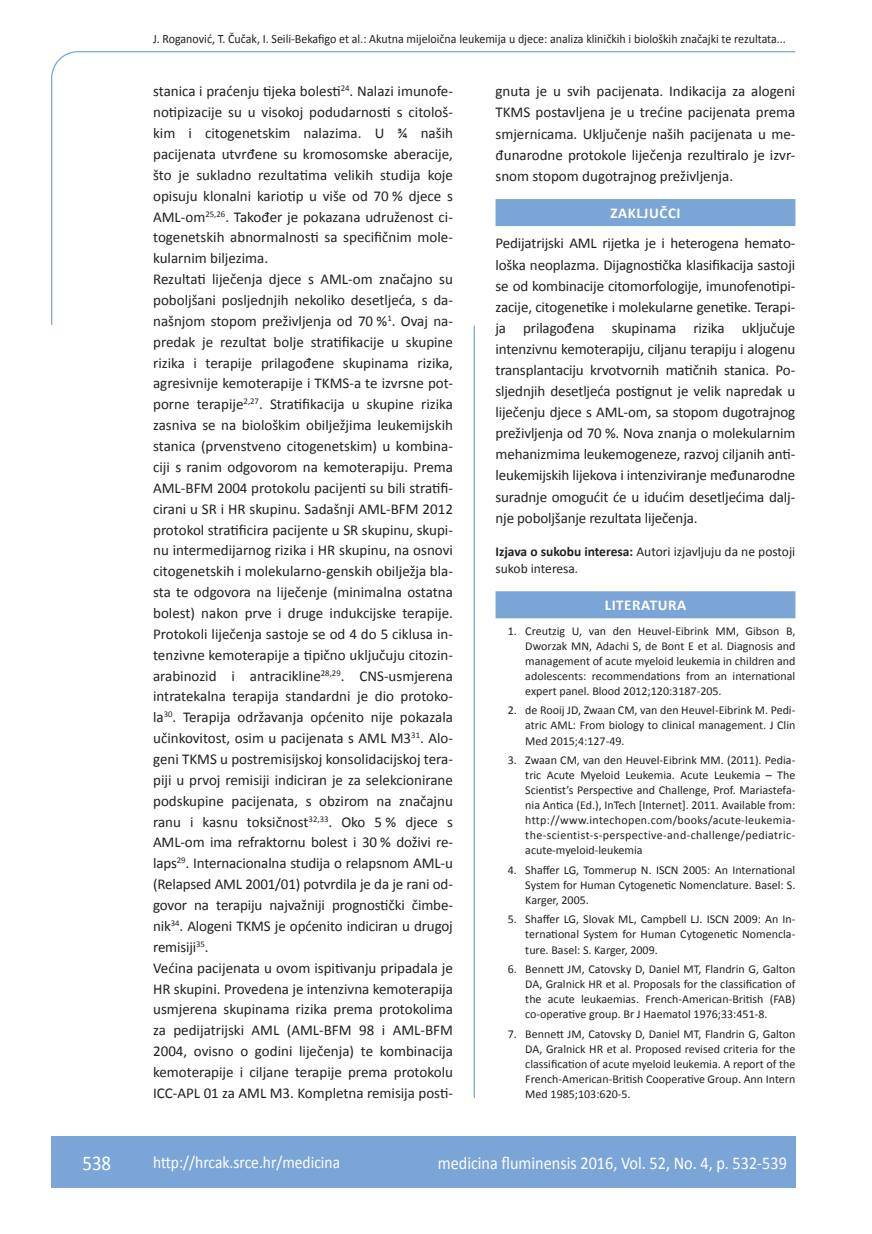
<style>
.page{position:relative;width:872px;height:1234px;background:#fff}
.page>*{position:absolute;margin:0;border:0;box-sizing:border-box;transform-origin:0 0}
.t1{font:21px "Calibri";color:#fff;scale:.9 1}
.t2{font:18px "Calibri";color:#fff;scale:.9 1}
.t3{font:17.25px "Calibri";color:#fff;scale:.9 1}
.t4{font:15px/20.9px "Calibri";color:#231f20;text-align:justify}
.t5{font:700 15px "Calibri";letter-spacing:.04em;color:#fff}
.t6{font:13.5px/16.6px "Calibri";color:#231f20}
.t7{font:12.75px "Calibri";color:#231f20;scale:.94 1}
.t8{font:12px/15.1px "Calibri";color:#231f20;text-align:justify}
.s1{font-weight:700}
.s2{font-style:italic}
</style>
<div class="page">
<svg style="left:51px;top:51px;width:745px;height:274px"></svg>
<hr style="left:473px;top:325px;width:2px;height:772px;background:#7ca5d7">
<div style="left:51px;top:1135px;width:744px;height:51px;background:#7ca5d7"></div>
<div style="left:495px;top:199px;width:300px;height:27px;background:#7ca5d7"></div>
<div style="left:495px;top:591px;width:300px;height:27px;background:#7ca5d7"></div>
<p class="t7" style="left:153px;top:30px;width:674px">J. Roganović, T. Čučak, I. Seili-Bekafigo et al.: Akutna mijeloična leukemija u djece: analiza kliničkih i bioloških značajki te rezultata...</p>
<p class="t4" style="left:153px;top:80px;width:301px;text-align:left">stanica i praćenju tijeka bolesti<sup>24</sup>. Nalazi imunofe&shy;notipizacije su u visokoj podudarnosti s citološ&shy;kim i citogenetskim nalazima. U ¾ naših pacijenata utvrđene su kromosomske aberacije, što je sukladno rezultatima velikih studija koje opisuju klonalni kariotip u više od 70 % djece s AML-om<sup>25,26</sup>. Također je pokazana udruženost ci&shy;togenetskih abnormalnosti sa specifičnim mole&shy;kularnim biljezima.<br>Rezultati liječenja djece s AML-om značajno su poboljšani posljednjih nekoliko desetljeća, s da&shy;našnjom stopom preživljenja od 70 %<sup>1</sup>. Ovaj na&shy;predak je rezultat bolje stratifikacije u skupine rizika i terapije prilagođene skupinama rizika, agresivnije kemoterapije i TKMS-a te izvrsne pot&shy;porne terapije<sup>2,27</sup>. Stratifikacija u skupine rizika zasniva se na biološkim obilježjima leukemijskih stanica (prvenstveno citogenetskim) u kombina&shy;ciji s ranim odgovorom na kemoterapiju. Prema AML-BFM 2004 protokolu pacijenti su bili stratifi&shy;cirani u SR i HR skupinu. Sadašnji AML-BFM 2012 protokol stratificira pacijente u SR skupinu, skupi&shy;nu intermedijarnog rizika i HR skupinu, na osnovi citogenetskih i molekularno-genskih obilježja bla&shy;sta te odgovora na liječenje (minimalna ostatna bolest) nakon prve i druge indukcijske terapije.<br>Protokoli liječenja sastoje se od 4 do 5 ciklusa in&shy;tenzivne kemoterapije a tipično uključuju citozin&shy;arabinozid i antracikline<sup>28,29</sup>. CNS-usmjerena intratekalna terapija standardni je dio protoko&shy;la<sup>30</sup>. Terapija održavanja općenito nije pokazala učinkovitost, osim u pacijenata s AML M3<sup>31</sup>. Alo&shy;geni TKMS u postremisijskoj konsolidacijskoj tera&shy;piji u prvoj remisiji indiciran je za selekcionirane podskupine pacijenata, s obzirom na značajnu ranu i kasnu toksičnost<sup>32,33</sup>. Oko 5 % djece s AML-om ima refraktornu bolest i 30 % doživi re&shy;laps<sup>29</sup>. Internacionalna studija o relapsnom AML-u (Relapsed AML 2001/01) potvrdila je da je rani od&shy;govor na terapiju najvažniji prognostički čimbe&shy;nik<sup>34</sup>. Alogeni TKMS je općenito indiciran u drugoj remisiji<sup>35</sup>.<br>Većina pacijenata u ovom ispitivanju pripadala je HR skupini. Provedena je intenzivna kemoterapija usmjerena skupinama rizika prema protokolima za pedijatrijski AML (AML-BFM 98 i AML-BFM 2004, ovisno o godini liječenja) te kombinacija kemoterapije i ciljane terapije prema protokolu ICC-APL 01 za AML M3. Kompletna remisija posti-</p>
<p class="t4" style="left:495px;top:80px;width:301px">gnuta je u svih pacijenata. Indikacija za alogeni TKMS postavljena je u trećine pacijenata prema smjernicama. Uključenje naših pacijenata u me&shy;đunarodne protokole liječenja rezultiralo je izvr&shy;snom stopom dugotrajnog preživljenja.</p>
<p class="t5" style="left:610px;top:203px;width:72px">ZAKLJUČCI</p>
<p class="t4" style="left:495px;top:232px;width:301px">Pedijatrijski AML rijetka je i heterogena hemato&shy;loška neoplazma. Dijagnostička klasifikacija sastoji se od kombinacije citomorfologije, imunofenotipi&shy;zacije, citogenetike i molekularne genetike. Terapi&shy;ja prilagođena skupinama rizika uključuje intenzivnu kemoterapiju, ciljanu terapiju i alogenu transplantaciju krvotvornih matičnih stanica. Po&shy;sljednjih desetljeća postignut je velik napredak u liječenju djece s AML-om, sa stopom dugotrajnog preživljenja od 70 %. Nova znanja o molekularnim mehanizmima leukemogeneze, razvoj ciljanih anti&shy;leukemijskih lijekova i intenziviranje međunarodne suradnje omogućit će u idućim desetljećima dalj&shy;nje poboljšanje rezultata liječenja.</p>
<p class="t6" style="left:495px;top:542px;width:301px"><span class="s1">Izjava o sukobu interesa:</span> Autori izjavljuju da ne postoji sukob interesa<span class="s2">.</span></p>
<p class="t5" style="left:604px;top:595px;width:83px">LITERATURA</p>
<p class="t8" style="left:525px;top:622px;width:272px;text-indent:-18px">1. Creutzig U, van den Heuvel-Eibrink MM, Gibson B, Dworzak MN, Adachi S, de Bont E et al. Diagnosis and management of acute myeloid leukemia in children and adolescents: recommendations from an international expert panel. Blood 2012;120:3187-205.</p>
<p class="t8" style="left:525px;top:702px;width:271px;text-indent:-18px">2. de Rooij JD, Zwaan CM, van den Heuvel-Eibrink M. Pedi&shy;atric AML: From biology to clinical management. J Clin Med 2015;4:127-49.</p>
<p class="t8" style="left:525px;top:751px;width:272px;text-indent:-18px">3. Zwaan CM, van den Heuvel-Eibrink MM. (2011). Pedia&shy;tric Acute Myeloid Leukemia. Acute Leukemia – The Scientist’s Perspective and Challenge, Prof. Mariastefa&shy;nia Antica (Ed.), InTech [Internet]. 2011. Available from: http://www.intechopen.com/books/acute-leukemia&shy;the-scientist-s-perspective-and-challenge/pediatric&shy;acute-myeloid-leukemia</p>
<p class="t8" style="left:525px;top:861px;width:271px;text-indent:-18px">4. Shaffer LG, Tommerup N. ISCN 2005: An International System for Human Cytogenetic Nomenclature. Basel: S.<br>Karger, 2005.</p>
<p class="t8" style="left:525px;top:911px;width:271px;text-indent:-18px">5. Shaffer LG, Slovak ML, Campbell LJ. ISCN 2009: An In&shy;ternational System for Human Cytogenetic Nomencla&shy;ture. Basel: S. Karger, 2009.</p>
<p class="t8" style="left:525px;top:960px;width:272px;text-indent:-18px">6. Bennett JM, Catovsky D, Daniel MT, Flandrin G, Galton DA, Gralnick HR et al. Proposals for the classification of the acute leukaemias. French-American-British (FAB) co-operative group. Br J Haematol 1976;33:451-8.</p>
<p class="t8" style="left:525px;top:1025px;width:272px;text-indent:-18px">7. Bennett JM, Catovsky D, Daniel MT, Flandrin G, Galton DA, Gralnick HR et al. Proposed revised criteria for the classification of acute myeloid leukemia. A report of the French-American-British Cooperative Group. Ann Intern Med 1985;103:620-5.</p>
<h1 class="t1" style="left:82px;top:1149px;width:33px">538</h1>
<p class="t3" style="left:153px;top:1150px;width:209px">http://hrcak.srce.hr/medicina</p>
<p class="t2" style="left:438px;top:1151px;width:389px">medicina fluminensis 2016, Vol. 52, No. 4, p. 532-539</p>
</div>
